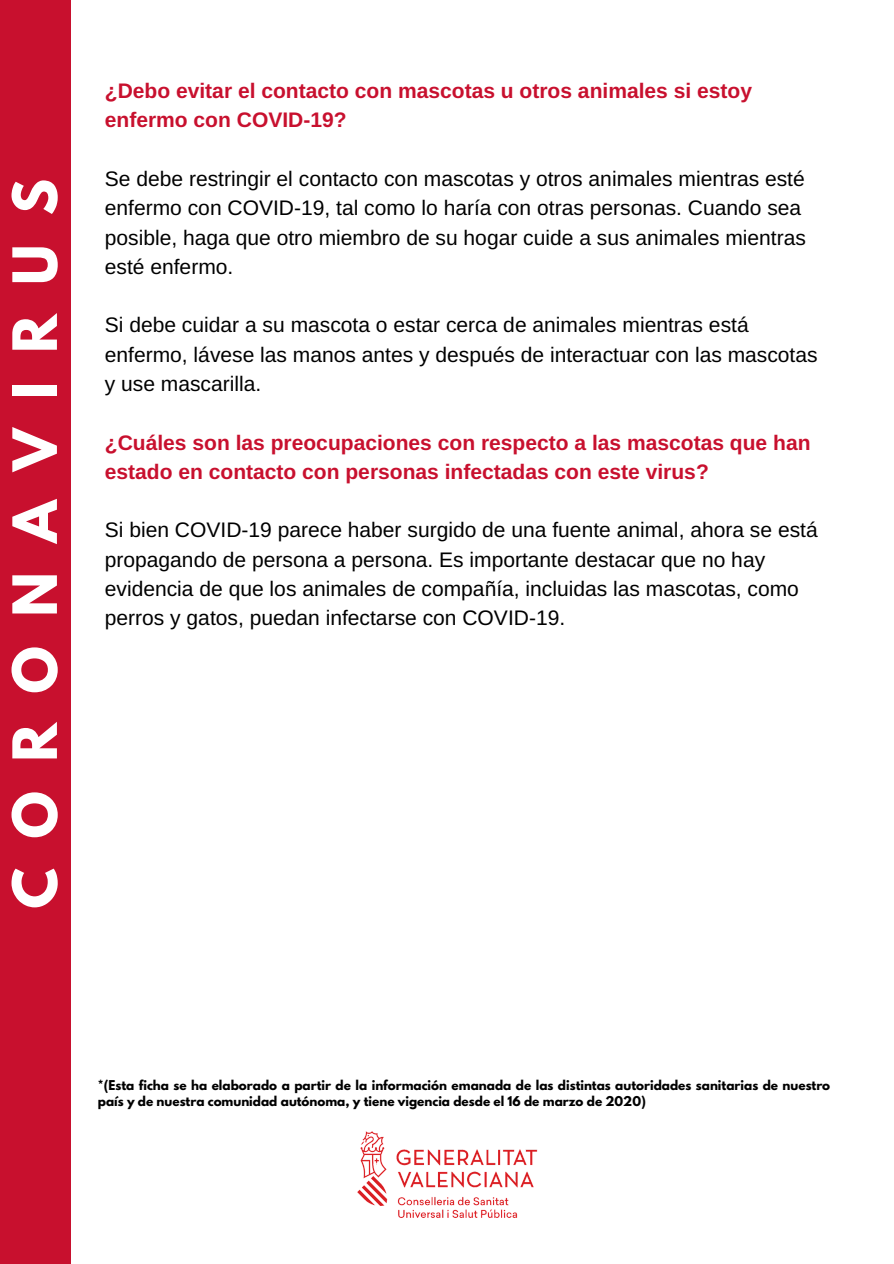
<style>
.page{position:relative;width:894px;height:1264px;background:#fff}
.page>*{position:absolute;margin:0;border:0;box-sizing:border-box;transform-origin:0 0}
.t1{font:700 54px "League Spartan";letter-spacing:.545em;color:#fff}
.t2{font:21px/29.2px "Arimo";color:#000}
.t3{font:700 21px/29.2px "Arimo";color:#c8102e}
.t4{font:700 12px/15.8px "League Spartan";color:#000}
</style>
<div class="page">
<div style="left:0;top:0;width:71px;height:1263px;background:#c8102e"></div>
<img style="left:357px;top:1131px;width:181px;height:87px">
<h1 class="t1" style="left:8px;top:908px;width:731px;rotate:-90deg">CORONAVIRUS</h1>
<p class="t3" style="left:105px;top:76px;width:648px">¿Debo evitar el contacto con mascotas u otros animales si estoy enfermo con COVID-19?</p>
<p class="t2" style="left:105px;top:164px;width:702px">Se debe restringir el contacto con mascotas y otros animales mientras esté enfermo con COVID-19, tal como lo haría con otras personas. Cuando sea posible, haga que otro miembro de su hogar cuide a sus animales mientras esté enfermo.</p>
<p class="t2" style="left:105px;top:310px;width:714px">Si debe cuidar a su mascota o estar cerca de animales mientras está enfermo, lávese las manos antes y después de interactuar con las mascotas y use mascarilla.</p>
<p class="t3" style="left:105px;top:427px;width:707px">¿Cuáles son las preocupaciones con respecto a las mascotas que han estado en contacto con personas infectadas con este virus?</p>
<p class="t2" style="left:105px;top:515px;width:714px">Si bien COVID-19 parece haber surgido de una fuente animal, ahora se está propagando de persona a persona. Es importante destacar que no hay evidencia de que los animales de compañía, incluidas las mascotas, como perros y gatos, puedan infectarse con COVID-19.</p>
<p class="t4" style="left:98px;top:1079px;width:733px">*(Esta ficha se ha elaborado a partir de la información emanada de las distintas autoridades sanitarias de nuestro país y de nuestra comunidad autónoma, y tiene vigencia desde el 16 de marzo de 2020)</p>
</div>
